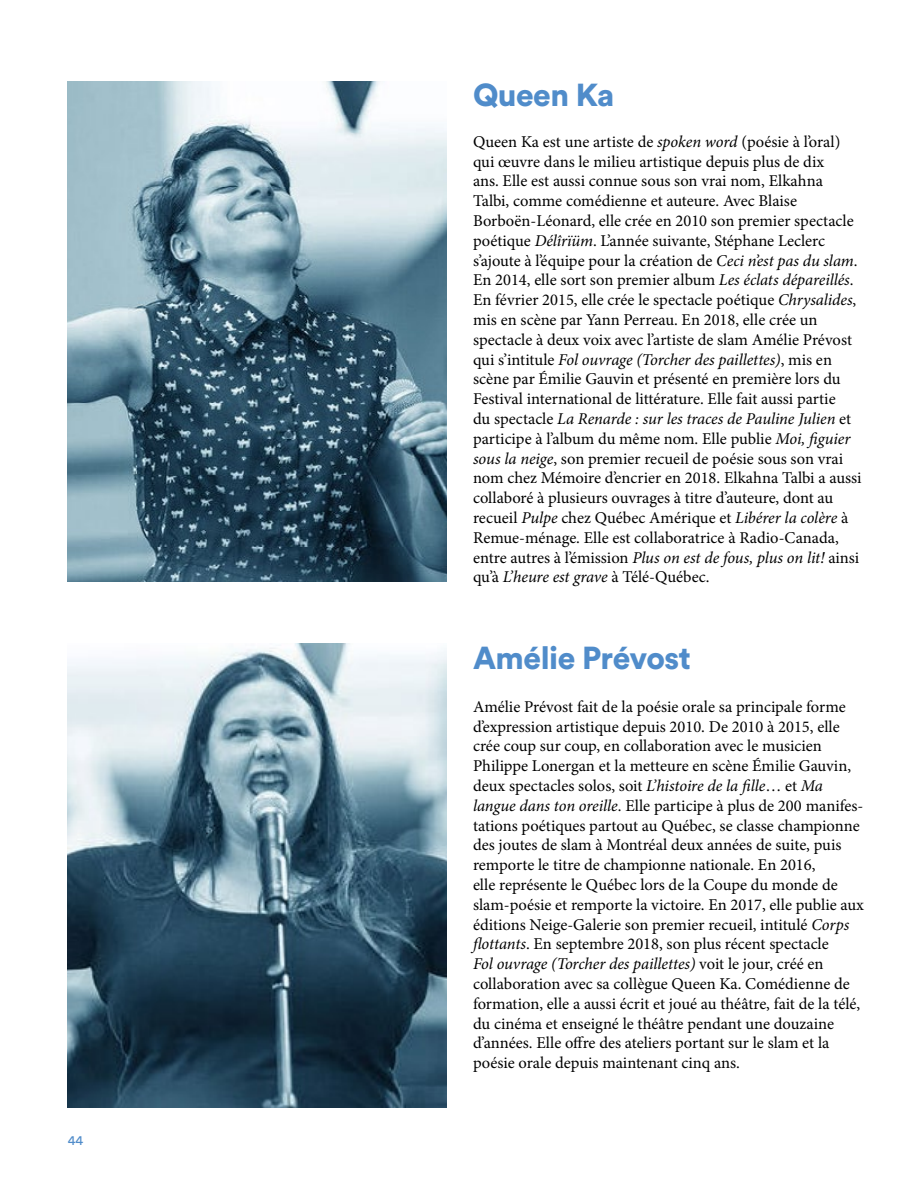
<style>
.page{position:relative;width:918px;height:1188px;background:#fff}
.page>*{position:absolute;margin:0;border:0;box-sizing:border-box;transform-origin:0 0}
.t1{font:900 31.5px "Circular Std";letter-spacing:-.015em;color:#508cca}
.t2{font:16.5px/19.8px "Minion Pro";color:#000}
.t3{font:13.5px "Circular Std";color:#508cca}
.s1{font-style:italic}
</style>
<div class="page">
<img style="left:68px;top:644px;width:378px;height:463px">
<img style="left:68px;top:81px;width:378px;height:500px">
<p class="t3" style="left:68px;top:1132px;width:17px">44</p>
<h1 class="t1" style="left:473px;top:74px;width:143px">Queen Ka</h1>
<p class="t2" style="left:473px;top:132px;width:390px">Queen Ka est une artiste de <span class="s1">spoken word</span> (poésie à l’oral) qui œuvre dans le milieu artistique depuis plus de dix<br>ans. Elle est aussi connue sous son vrai nom, Elkahna Talbi, comme comédienne et auteure. Avec Blaise Borboën-Léonard, elle crée en 2010 son premier spectacle poétique <span class="s1">Délîrïüm</span>. L’année suivante, Stéphane Leclerc s’ajoute à l’équipe pour la création de <span class="s1">Ceci n’est pas du slam</span>.<br>En 2014, elle sort son premier album <span class="s1">Les éclats dépareillés</span>.<br>En février 2015, elle crée le spectacle poétique <span class="s1">Chrysalides</span>, mis en scène par Yann Perreau. En 2018, elle crée un spectacle à deux voix avec l’artiste de slam Amélie Prévost qui s’intitule <span class="s1">Fol ouvrage (Torcher des paillettes)</span>, mis en scène par Émilie Gauvin et présenté en première lors du Festival international de littérature. Elle fait aussi partie<br>du spectacle <span class="s1">La Renarde : sur les traces de Pauline Julien</span> et participe à l’album du même nom. Elle publie <span class="s1">Moi, figuier sous la neige</span>, son premier recueil de poésie sous son vrai nom chez Mémoire d’encrier en 2018. Elkahna Talbi a aussi collaboré à plusieurs ouvrages à titre d’auteure, dont au recueil <span class="s1">Pulpe</span> chez Québec Amérique et <span class="s1">Libérer la colère</span> à Remue-ménage. Elle est collaboratrice à Radio-Canada, entre autres à l’émission <span class="s1">Plus on est de fous, plus on lit!</span> ainsi qu’à <span class="s1">L’heure est grave</span> à Télé-Québec.</p>
<h1 class="t1" style="left:473px;top:637px;width:219px">Amélie Prévost</h1>
<p class="t2" style="left:473px;top:697px;width:392px">Amélie Prévost fait de la poésie orale sa principale forme d’expression artistique depuis 2010. De 2010 à 2015, elle crée coup sur coup, en collaboration avec le musicien Philippe Lonergan et la metteure en scène Émilie Gauvin, deux spectacles solos, soit <span class="s1">L’histoire de la fille</span>… et <span class="s1">Ma langue dans ton oreille</span>. Elle participe à plus de 200 manifes&shy;tations poétiques partout au Québec, se classe championne des joutes de slam à Montréal deux années de suite, puis remporte le titre de championne nationale. En 2016,<br>elle représente le Québec lors de la Coupe du monde de slam-poésie et remporte la victoire. En 2017, elle publie aux éditions Neige-Galerie son premier recueil, intitulé <span class="s1">Corps flottants</span>. En septembre 2018, son plus récent spectacle<br><span class="s1">Fol ouvrage (Torcher des paillettes)</span> voit le jour, créé en collaboration avec sa collègue Queen Ka. Comédienne de formation, elle a aussi écrit et joué au théâtre, fait de la télé, du cinéma et enseigné le théâtre pendant une douzaine d’années. Elle offre des ateliers portant sur le slam et la poésie orale depuis maintenant cinq ans.</p>
</div>
